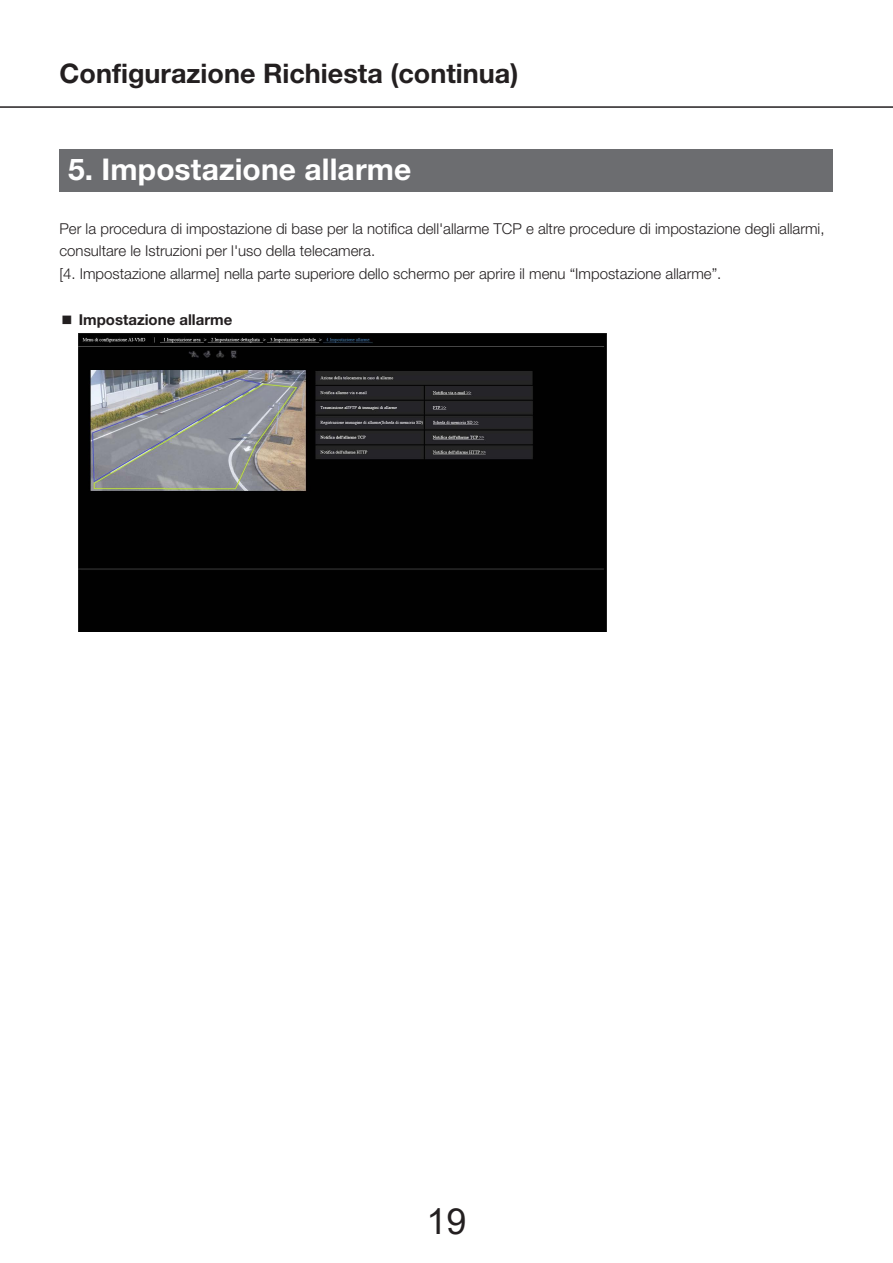
<style>
.page{position:relative;width:893px;height:1263px;background:#fff}
.page>*{position:absolute;margin:0;border:0;box-sizing:border-box;transform-origin:0 0}
.t1{font:36px "Arial";color:#231f20}
.t2{font:700 30px "Helvetica Neue LT Std";letter-spacing:.005em;color:#fff}
.t3{font:700 27px "Helvetica Neue LT Std";color:#231f20}
.t4{font:300 15px/22.5px "Helvetica Neue LT Std";color:#231f20}
.t5{font:700 15px "Helvetica Neue LT Std";color:#231f20}
.s1{font-family:"Meiryo";font-weight:400}
</style>
<div class="page">
<hr style="left:0;top:106px;width:893px;height:2px;background:#231f20">
<div style="left:60px;top:149px;width:773px;height:42px;background:#6c6d70"></div>
<img style="left:79px;top:334px;width:527px;height:297px">
<h3 class="t3" style="left:60px;top:56px;width:460px">Configurazione Richiesta (continua)</h3>
<h2 class="t2" style="left:68px;top:151px;width:345px">5. Impostazione allarme</h2>
<p class="t4" style="left:60px;top:217px;width:766px">Per la procedura di impostazione di base per la notifica dell'allarme TCP e altre procedure di impostazione degli allarmi, consultare le Istruzioni per l'uso della telecamera.<br>[4. Impostazione allarme] nella parte superiore dello schermo per aprire il menu “Impostazione allarme”.</p>
<p class="t5" style="left:60px;top:310px;width:174px"><span class="s1">■</span> Impostazione allarme</p>
<h1 class="t1" style="left:426px;top:1197px;width:42px">19</h1>
</div>
